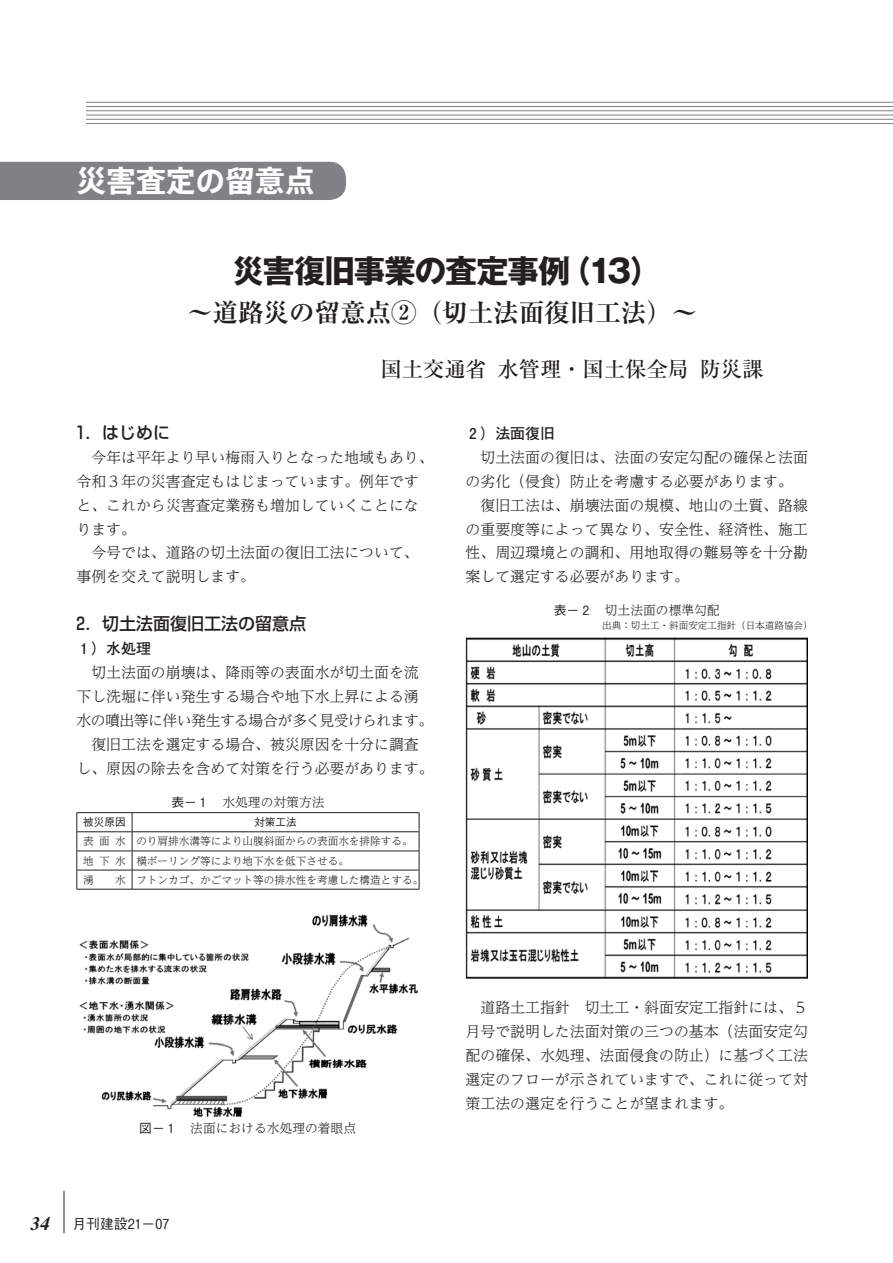
<style>
.page{position:relative;width:893px;height:1263px;background:#fff}
.page>*{position:absolute;margin:0;border:0;box-sizing:border-box;transform-origin:0 0}
.体験タイトル{font:700 31.95px "Gothic MB101 Pr 6 N";letter-spacing:-.045em;color:#231f20}
.段落スタイル_1{font:700 29.7px "Axis Std";color:#fff}
.サブタイトル{font:25.5px "M Num Ryumin Bold";color:#231f20}
.名前{font:21.3px "M Num Ryumin Medium";color:#231f20}
.見出し{font:16.95px "M Num Shin Go Medium";color:#231f20}
.本文{font:300 14.85px/23.9px "UD Reimin Pr 6 N";color:#231f20}
.小見出し_アキなし{font:14.85px "M Num Futo Go B101 Bold";color:#231f20}
.ノンブル{font:13.8px "M Num Gothic BBB Medium";color:#231f20}
.キャプション{font:300 12.75px "UD Reimin Pr 6 N";color:#231f20}
.表_Ｊ{font:300 10.65px "UD Reimin Pr 6 N";color:#231f20}
.表_Ｊ-2{font:500 10.65px "Gothic BBB Pro";color:#231f20}
.キャプション-2{font:300 9.6px "UD Reimin Pr 6 N";color:#231f20}
.s1{font-family:"M Num Gothic BBB Medium";font-weight:400}
.s2{font-family:"Times";font-weight:700;font-style:italic;font-size:19.2px}
</style>
<div class="page">
<hr style="left:64px;top:1191px;width:1px;height:42px;background:#231f20">
<hr style="left:77px;top:102px;width:816px;height:1px;background:#808285">
<hr style="left:77px;top:106px;width:816px;height:1px;background:#808285">
<hr style="left:77px;top:111px;width:816px;height:1px;background:#808285">
<hr style="left:77px;top:115px;width:816px;height:1px;background:#808285">
<hr style="left:77px;top:119px;width:816px;height:1px;background:#808285">
<hr style="left:77px;top:123px;width:816px;height:1px;background:#808285">
<div style="left:0;top:162px;width:346px;height:38px;background:#808285"></div>
<div style="left:0;top:60px;width:85px;height:95px;background:#fff"></div>
<img style="left:79px;top:914px;width:339px;height:203px">
<hr style="left:77px;top:812px;width:55px;height:1px;background:#231f20">
<hr style="left:132px;top:812px;width:287px;height:1px;background:#231f20">
<hr style="left:77px;top:831px;width:55px;height:1px;background:#231f20">
<hr style="left:132px;top:831px;width:287px;height:1px;background:#231f20">
<hr style="left:77px;top:851px;width:55px;height:1px;background:#231f20">
<hr style="left:132px;top:851px;width:287px;height:1px;background:#231f20">
<hr style="left:77px;top:870px;width:55px;height:1px;background:#231f20">
<svg style="left:77px;top:813px;width:1px;height:76px"></svg>
<hr style="left:132px;top:870px;width:287px;height:1px;background:#231f20">
<svg style="left:132px;top:813px;width:1px;height:76px"></svg>
<svg style="left:419px;top:813px;width:1px;height:76px"></svg>
<hr style="left:77px;top:889px;width:55px;height:1px;background:#231f20">
<hr style="left:132px;top:889px;width:287px;height:1px;background:#231f20">
<img style="left:466px;top:638px;width:342px;height:341px">
<p class="段落スタイル_1" style="left:77px;top:158px;width:240px">災害査定の留意点</p>
<p class="体験タイトル" style="left:232px;top:244px;width:431px">災害復旧事業の査定事例（13）</p>
<p class="サブタイトル" style="left:187px;top:292px;width:512px">〜道路災の留意点②（切土法面復旧工法）〜</p>
<p class="名前" style="left:381px;top:352px;width:384px">国土交通省 水管理・国土保全局 防災課</p>
<p class="見出し" style="left:77px;top:418px;width:95px">1．はじめに</p>
<p class="本文" style="left:77px;top:445px;width:359px;text-indent:15px">今年は平年より早い梅雨入りとなった地域もあり、令和３年の災害査定もはじまっています。例年ですと、これから災害査定業務も増加していくことになります。</p>
<p class="本文" style="left:77px;top:540px;width:344px;text-indent:15px">今号では、道路の切土法面の復旧工法について、事例を交えて説明します。</p>
<p class="見出し" style="left:77px;top:610px;width:231px">2．切土法面復旧工法の留意点</p>
<p class="小見出し_アキなし" style="left:77px;top:637px;width:76px">１）水処理</p>
<p class="本文" style="left:76px;top:660px;width:358px;text-indent:15px">切土法面の崩壊は、降雨等の表面水が切土面を流下し洗堀に伴い発生する場合や地下水上昇による湧水の噴出等に伴い発生する場合が多く見受けられます。</p>
<p class="本文" style="left:77px;top:732px;width:359px;text-align:center">復旧工法を選定する場合、被災原因を十分に調査<br>し、原因の除去を含めて対策を行う必要があります。</p>
<p class="キャプション" style="left:171px;top:792px;width:155px"><span class="s1">表−１</span>　水処理の対策方法</p>
<p class="表_Ｊ-2" style="left:83px;top:814px;width:44px">被災原因</p>
<p class="表_Ｊ-2" style="left:254px;top:814px;width:44px">対策工法</p>
<p class="表_Ｊ" style="left:83px;top:833px;width:44px">表面水</p>
<p class="表_Ｊ" style="left:136px;top:833px;width:278px">のり肩排水溝等により山腹斜面からの表面水を排除する。</p>
<p class="表_Ｊ" style="left:83px;top:852px;width:44px">地下水</p>
<p class="表_Ｊ" style="left:136px;top:852px;width:214px">横ボーリング等により地下水を低下させる。</p>
<p class="表_Ｊ" style="left:83px;top:871px;width:44px">湧　　水</p>
<p class="表_Ｊ" style="left:136px;top:871px;width:289px">フトンカゴ、かごマット等の排水性を考慮した構造とする。</p>
<p class="小見出し_アキなし" style="left:466px;top:421px;width:91px">２）法面復旧</p>
<p class="本文" style="left:466px;top:445px;width:344px;text-indent:15px">切土法面の復旧は、法面の安定勾配の確保と法面の劣化（侵食）防止を考慮する必要があります。</p>
<p class="本文" style="left:466px;top:493px;width:344px;text-align:justify;text-indent:15px">復旧工法は、崩壊法面の規模、地山の土質、路線の重要度等によって異なり、安全性、経済性、施工性、周辺環境との調和、用地取得の難易等を十分勘案して選定する必要があります。</p>
<p class="キャプション" style="left:554px;top:600px;width:167px"><span class="s1">表−２</span>　切土法面の標準勾配</p>
<p class="キャプション-2" style="left:602px;top:618px;width:212px">出典：切土工・斜面安定工指針（日本道路協会）</p>
<p class="キャプション" style="left:139px;top:1118px;width:218px"><span class="s1">図−１</span>　法面における水処理の着眼点</p>
<p class="ノンブル" style="left:31px;top:1213px;width:140px"><span class="s2">34</span> 月刊建設21−07</p>
<p class="本文" style="left:466px;top:995px;width:344px;text-align:justify;text-indent:15px">道路土工指針　切土工・斜面安定工指針には、５月号で説明した法面対策の三つの基本（法面安定勾配の確保、水処理、法面侵食の防止）に基づく工法選定のフローが示されていますで、これに従って対策工法の選定を行うことが望まれます。</p>
</div>
